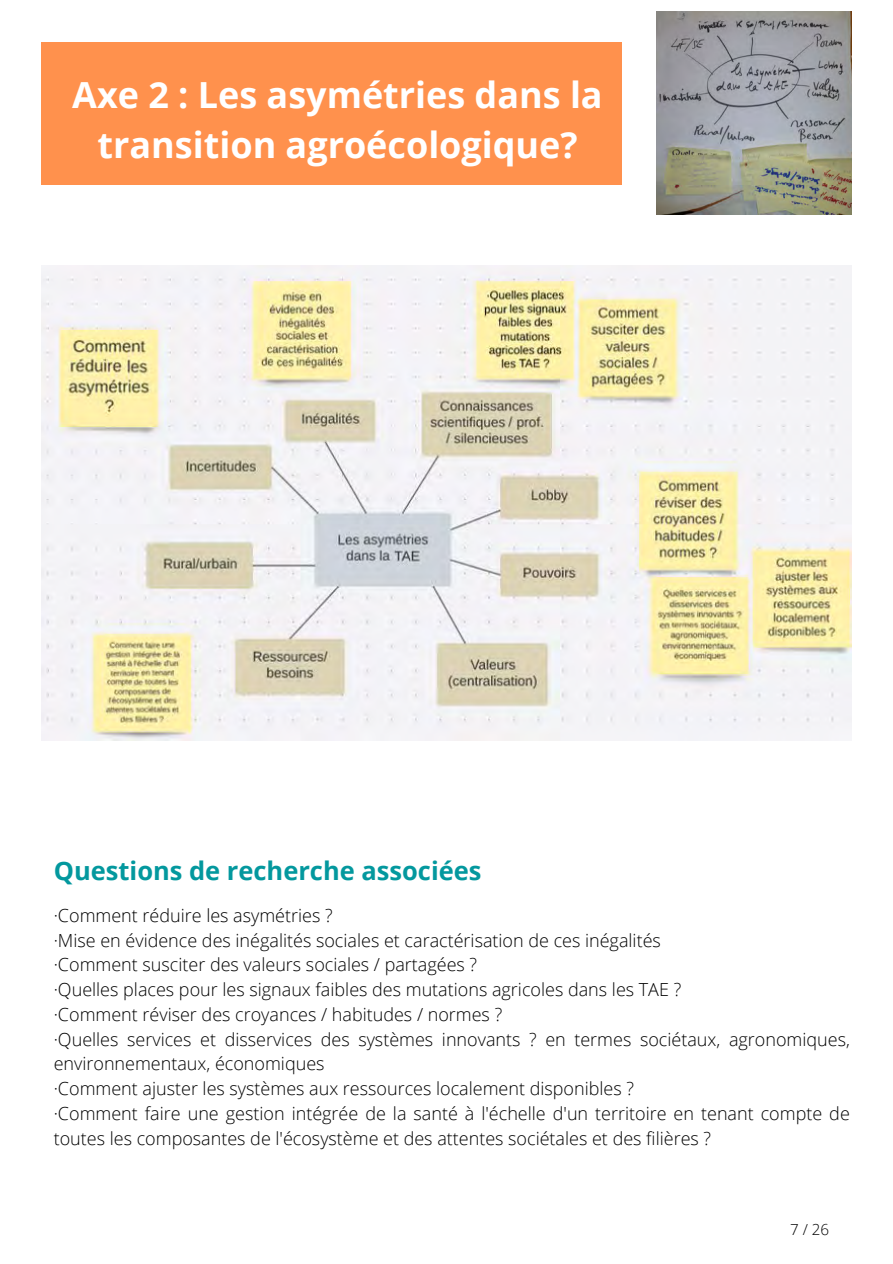
<style>
.page{position:relative;width:893px;height:1264px;background:#fff}
.page>*{position:absolute;margin:0;border:0;box-sizing:border-box;transform-origin:0 0}
.t1{font:700 36px/49.5px "Open Sans";color:#fff;text-align:center}
.t2{font:700 25.5px "Open Sans";color:#03989e}
.t3{font:300 18px/24.8px "Open Sans";color:#000}
.t4{font:300 15.15px "Open Sans";color:#000}
</style>
<div class="page">
<img style="left:42px;top:265px;width:809px;height:475px">
<img style="left:656px;top:11px;width:195px;height:204px">
<div style="left:42px;top:42px;width:579px;height:143px;background:#ff914d"></div>
<p class="t1" style="left:72px;top:70px;width:532px">Axe 2 : Les asymétries dans la transition agroécologique?</p>
<p class="t2" style="left:54px;top:852px;width:429px">Questions de recherche associées</p>
<p class="t3" style="left:54px;top:902px;width:280px">·Comment réduire les asymétries ?</p>
<p class="t3" style="left:54px;top:927px;width:608px">·Mise en évidence des inégalités sociales et caractérisation de ces inégalités</p>
<p class="t3" style="left:54px;top:952px;width:425px">·Comment susciter des valeurs sociales / partagées ?</p>
<p class="t3" style="left:54px;top:976px;width:629px">·Quelles places pour les signaux faibles des mutations agricoles dans les TAE ?</p>
<p class="t3" style="left:54px;top:1001px;width:450px">·Comment réviser des croyances / habitudes / normes ?</p>
<p class="t3" style="left:54px;top:1026px;width:797px">·Quelles services et disservices des systèmes innovants ? en termes sociétaux, agronomiques, environnementaux, économiques</p>
<p class="t3" style="left:54px;top:1075px;width:581px">·Comment ajuster les systèmes aux ressources localement disponibles ?</p>
<p class="t3" style="left:54px;top:1100px;width:797px">·Comment faire une gestion intégrée de la santé à l'échelle d'un territoire en tenant compte de toutes les composantes de l'écosystème et des attentes sociétales et des filières ?</p>
<p class="t4" style="left:790px;top:1218px;width:40px">7 / 26</p>
</div>
